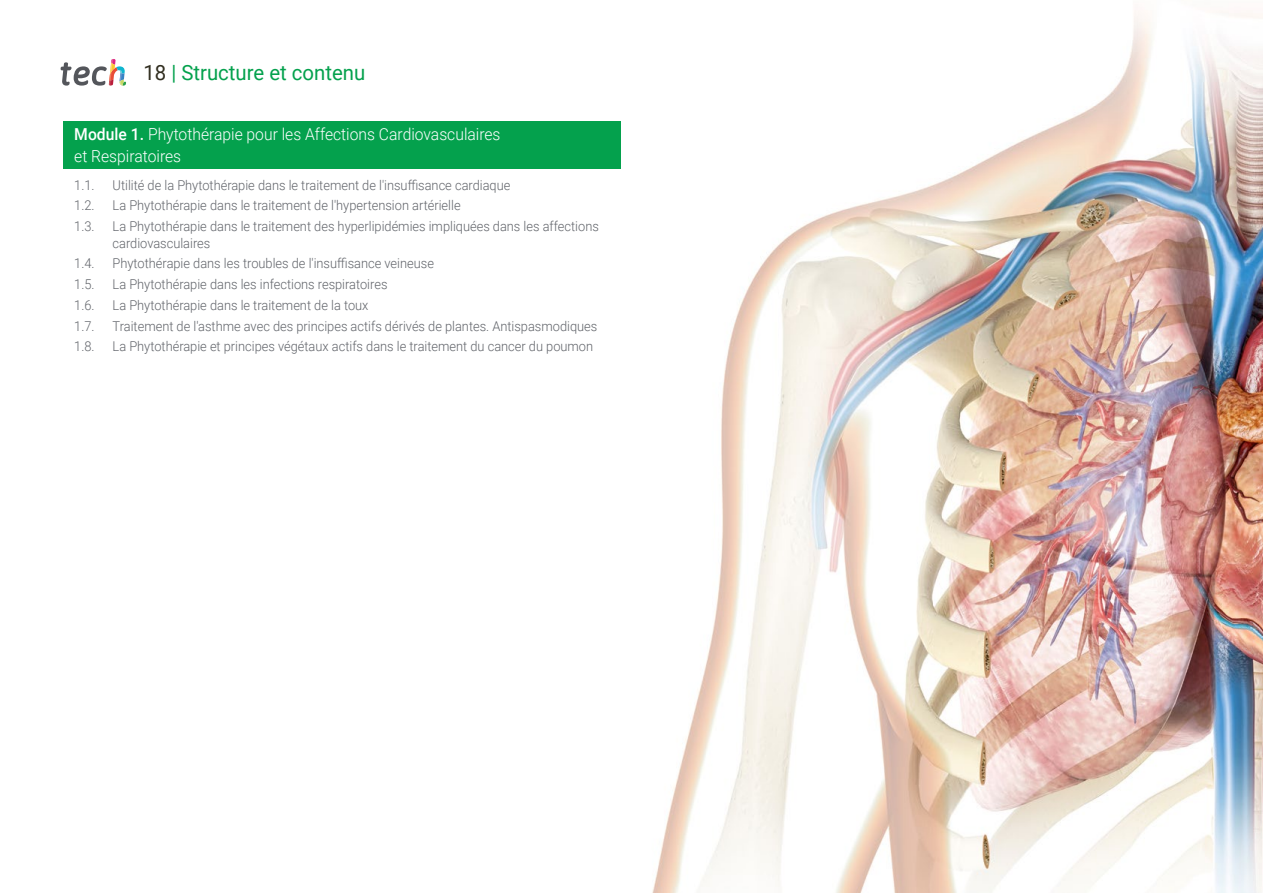
<style>
.page{position:relative;width:1263px;height:893px;background:#fff}
.page>*{position:absolute;margin:0;border:0;box-sizing:border-box;transform-origin:0 0}
.t1{font:21px "Roboto";color:#04a14d}
.t2{font:300 16.5px/22.5px "Roboto";color:#fff;scale:.95 1}
.t3{font:300 13.5px/16.5px "Roboto";color:#61646a;scale:.95 1}
.s1{color:#312e20}
.s2{font-weight:500}
</style>
<div class="page">
<div style="left:63px;top:121px;width:558px;height:48px;background:#04a14d"></div>
<svg style="left:61px;top:59px;width:65px;height:27px"></svg>
<img style="left:652px;top:10px;width:611px;height:883px">
<h1 class="t1" style="left:144px;top:57px;width:223px"><span class="s1">18</span> | Structure et contenu</h1>
<p class="t2" style="left:74px;top:122px;width:450px"><span class="s2">Module 1.</span> Phytothérapie pour les Affections Cardiovasculaires et Respiratoires</p>
<p class="t3" style="left:74px;top:176px;width:23px">1.1.</p>
<p class="t3" style="left:113px;top:176px;width:420px">Utilité de la Phytothérapie dans le traitement de l'insuffisance cardiaque</p>
<p class="t3" style="left:74px;top:197px;width:23px">1.2.</p>
<p class="t3" style="left:113px;top:197px;width:368px">La Phytothérapie dans le traitement de l'hypertension artérielle</p>
<p class="t3" style="left:74px;top:218px;width:23px">1.3.</p>
<p class="t3" style="left:113px;top:218px;width:513px">La Phytothérapie dans le traitement des hyperlipidémies impliquées dans les affections cardiovasculaires</p>
<p class="t3" style="left:74px;top:255px;width:23px">1.4.</p>
<p class="t3" style="left:113px;top:255px;width:340px">Phytothérapie dans les troubles de l'insuffisance veineuse</p>
<p class="t3" style="left:74px;top:276px;width:23px">1.5.</p>
<p class="t3" style="left:113px;top:276px;width:291px">La Phytothérapie dans les infections respiratoires</p>
<p class="t3" style="left:74px;top:296px;width:23px">1.6.</p>
<p class="t3" style="left:113px;top:296px;width:271px">La Phytothérapie dans le traitement de la toux</p>
<p class="t3" style="left:74px;top:317px;width:23px">1.7.</p>
<p class="t3" style="left:113px;top:317px;width:512px">Traitement de l'asthme avec des principes actifs dérivés de plantes. Antispasmodiques</p>
<p class="t3" style="left:74px;top:338px;width:23px">1.8.</p>
<p class="t3" style="left:113px;top:338px;width:507px">La Phytothérapie et principes végétaux actifs dans le traitement du cancer du poumon</p>
</div>
